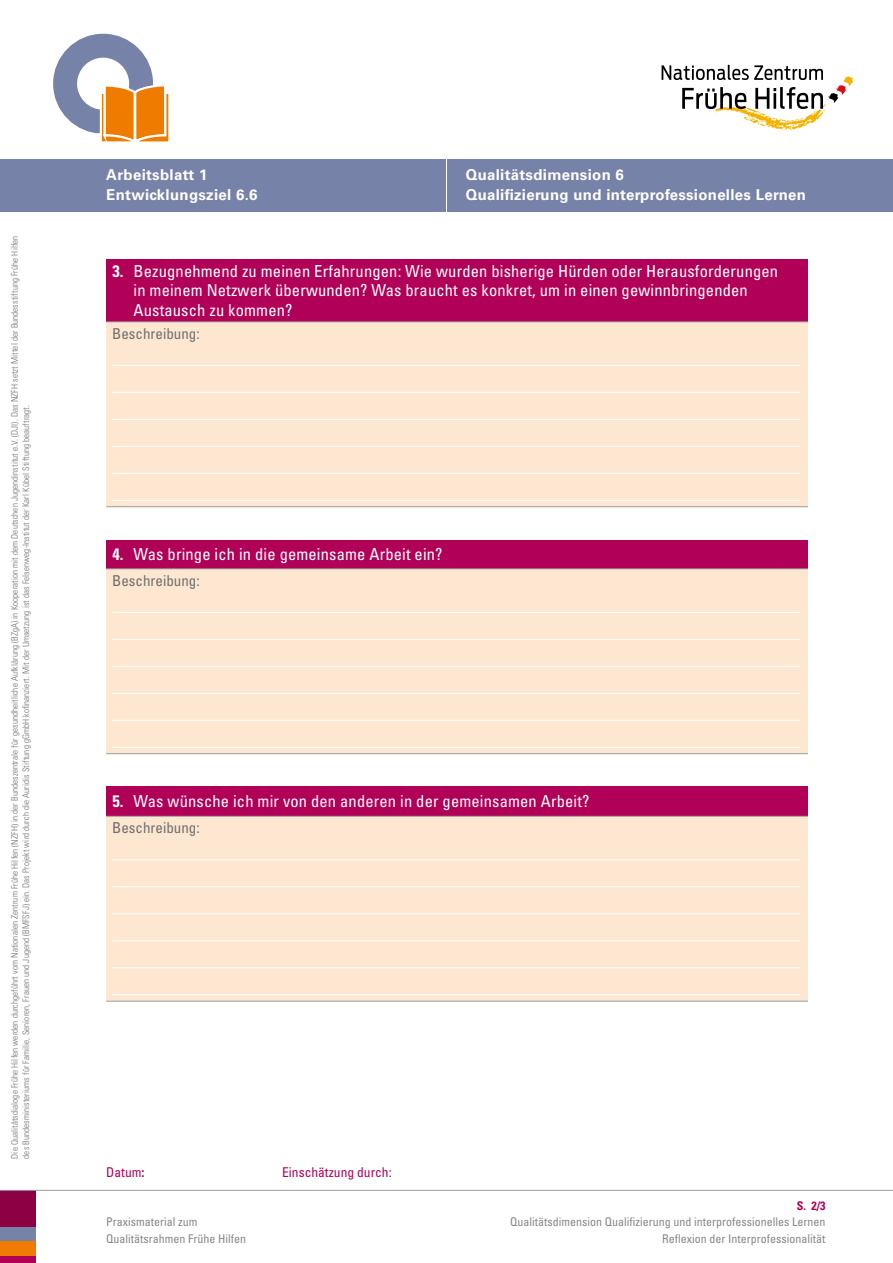
<style>
.page{position:relative;width:893px;height:1263px;background:#fff}
.page>*{position:absolute;margin:0;border:0;box-sizing:border-box;transform-origin:0 0}
.Tabelle_kopf{font:condensed 16.5px/19.5px "Univers LT Std";letter-spacing:.01em;color:#fff}
.t1{font:700 15px/19.5px "Univers LT Std";letter-spacing:.02em;color:#fff}
.p_tabelle{font:condensed 15px "Univers LT Std";color:#6f6f6e}
.t2{font:condensed 13.5px "Univers LT Std";color:#b10057}
.t3{font:condensed 12px/16.5px "Univers LT Std";color:#878786;text-align:right}
.t4{font:700 condensed 12px "Univers LT Std";color:#b10057}
.t5{font:300 condensed 9px/11.2px "Univers LT Std";letter-spacing:.01em;color:#6f6f6e}
.s1{font-weight:700}
</style>
<div class="page">
<div style="left:0;top:1255px;width:35px;height:8px;background:#b10057"></div>
<div style="left:0;top:1191px;width:35px;height:36px;background:#8d0044"></div>
<div style="left:0;top:1227px;width:35px;height:14px;background:#7782a8"></div>
<div style="left:0;top:1241px;width:35px;height:14px;background:#ef7c00"></div>
<div style="left:0;top:159px;width:893px;height:53px;background:#7782a8"></div>
<hr style="left:446px;top:147px;width:1px;height:74px;background:#fff">
<hr style="left:0;top:1190px;width:893px;height:1px;background:#9c9d9d">
<div style="left:53px;top:34px;width:100px;height:100px;border:24px solid #7682a7;border-radius:50%"></div>
<svg style="left:98px;top:77px;width:71px;height:65px"></svg>
<svg style="left:662px;top:65px;width:191px;height:65px"></svg>
<div style="left:106px;top:259px;width:702px;height:63px;background:#b10057"></div>
<div style="left:106px;top:322px;width:702px;height:185px;background:#fde7d1"></div>
<hr style="left:106px;top:321px;width:702px;height:1px;background:#9c9d9d">
<hr style="left:106px;top:506px;width:702px;height:1px;background:#9c9d9d">
<hr style="left:112px;top:365px;width:688px;height:1px;background:#fff">
<hr style="left:112px;top:392px;width:688px;height:1px;background:#fff">
<hr style="left:112px;top:419px;width:688px;height:1px;background:#fff">
<hr style="left:112px;top:446px;width:688px;height:1px;background:#fff">
<hr style="left:112px;top:473px;width:688px;height:1px;background:#fff">
<hr style="left:112px;top:500px;width:688px;height:1px;background:#fff">
<div style="left:106px;top:786px;width:702px;height:30px;background:#b10057"></div>
<div style="left:106px;top:816px;width:702px;height:185px;background:#fde7d1"></div>
<hr style="left:106px;top:816px;width:702px;height:1px;background:#9c9d9d">
<hr style="left:106px;top:1001px;width:702px;height:1px;background:#9c9d9d">
<hr style="left:112px;top:859px;width:688px;height:1px;background:#fff">
<hr style="left:112px;top:886px;width:688px;height:1px;background:#fff">
<hr style="left:112px;top:913px;width:688px;height:1px;background:#fff">
<hr style="left:112px;top:940px;width:688px;height:1px;background:#fff">
<hr style="left:112px;top:967px;width:688px;height:1px;background:#fff">
<hr style="left:112px;top:994px;width:688px;height:1px;background:#fff">
<div style="left:106px;top:540px;width:702px;height:29px;background:#b10057"></div>
<div style="left:106px;top:569px;width:702px;height:185px;background:#fde7d1"></div>
<hr style="left:106px;top:568px;width:702px;height:1px;background:#9c9d9d">
<hr style="left:106px;top:753px;width:702px;height:1px;background:#9c9d9d">
<hr style="left:112px;top:612px;width:688px;height:1px;background:#fff">
<hr style="left:112px;top:639px;width:688px;height:1px;background:#fff">
<hr style="left:112px;top:666px;width:688px;height:1px;background:#fff">
<hr style="left:112px;top:693px;width:688px;height:1px;background:#fff">
<hr style="left:112px;top:720px;width:688px;height:1px;background:#fff">
<hr style="left:112px;top:747px;width:688px;height:1px;background:#fff">
<p class="t5" style="left:9px;top:1158px;width:924px;rotate:-90deg">Die Qualitätsdialoge Frühe Hilfen werden durchgeführt vom Nationalen Zentrum Frühe Hilfen (NZFH) in der Bundeszentrale für gesundheitliche Aufklärung (BZgA) in Kooperation mit dem Deutschen Jugendinstitut e.V. (DJI). Das NZFH setzt Mittel der Bundesstiftung Frühe Hilfen des Bundesministeriums für Familie, Senioren, Frauen und Jugend (BMFSFJ) ein. Das Projekt wird durch die Auridis Stiftung gGmbH kofinanziert. Mit der Umsetzung ist das Felsenweg-Institut der Karl Kübel Stiftung beauftragt.</p>
<h2 class="t1" style="left:106px;top:165px;width:153px">Arbeitsblatt 1<br>Entwicklungsziel 6.6</h2>
<h2 class="t1" style="left:466px;top:165px;width:342px">Qualitätsdimension 6<br>Qualifizierung und interprofessionelles Lernen</h2>
<p class="Tabelle_kopf" style="left:134px;top:261px;width:646px;text-indent:-21px"><span class="s1">3.</span> Bezugnehmend zu meinen Erfahrungen: Wie wurden bisherige Hürden oder Herausforderungen in meinem Netzwerk überwunden? Was braucht es konkret, um in einen gewinnbringenden<br>Austausch zu kommen?</p>
<p class="p_tabelle" style="left:112px;top:324px;width:89px">Beschreibung:</p>
<p class="Tabelle_kopf" style="left:112px;top:544px;width:332px"><span class="s1">4.</span> Was bringe ich in die gemeinsame Arbeit ein?</p>
<p class="p_tabelle" style="left:112px;top:571px;width:89px">Beschreibung:</p>
<p class="Tabelle_kopf" style="left:112px;top:791px;width:478px"><span class="s1">5.</span> Was wünsche ich mir von den anderen in der gemeinsamen Arbeit?</p>
<p class="p_tabelle" style="left:112px;top:818px;width:89px">Beschreibung:</p>
<h3 class="t2" style="left:106px;top:1163px;width:40px">Datum<span class="s1">:</span></h3>
<h3 class="t2" style="left:282px;top:1163px;width:111px">Einschätzung durch:</h3>
<h3 class="t3" style="left:106px;top:1213px;width:141px;text-align:left">Praxismaterial zum<br>Qualitätsrahmen Frühe Hilfen</h3>
<h3 class="t4" style="left:797px;top:1198px;width:30px">S. 2/3</h3>
<h3 class="t3" style="left:510px;top:1213px;width:317px">Qualitätsdimension Qualifizierung und interprofessionelles Lernen<br>Reflexion der Interprofessionalität</h3>
</div>
